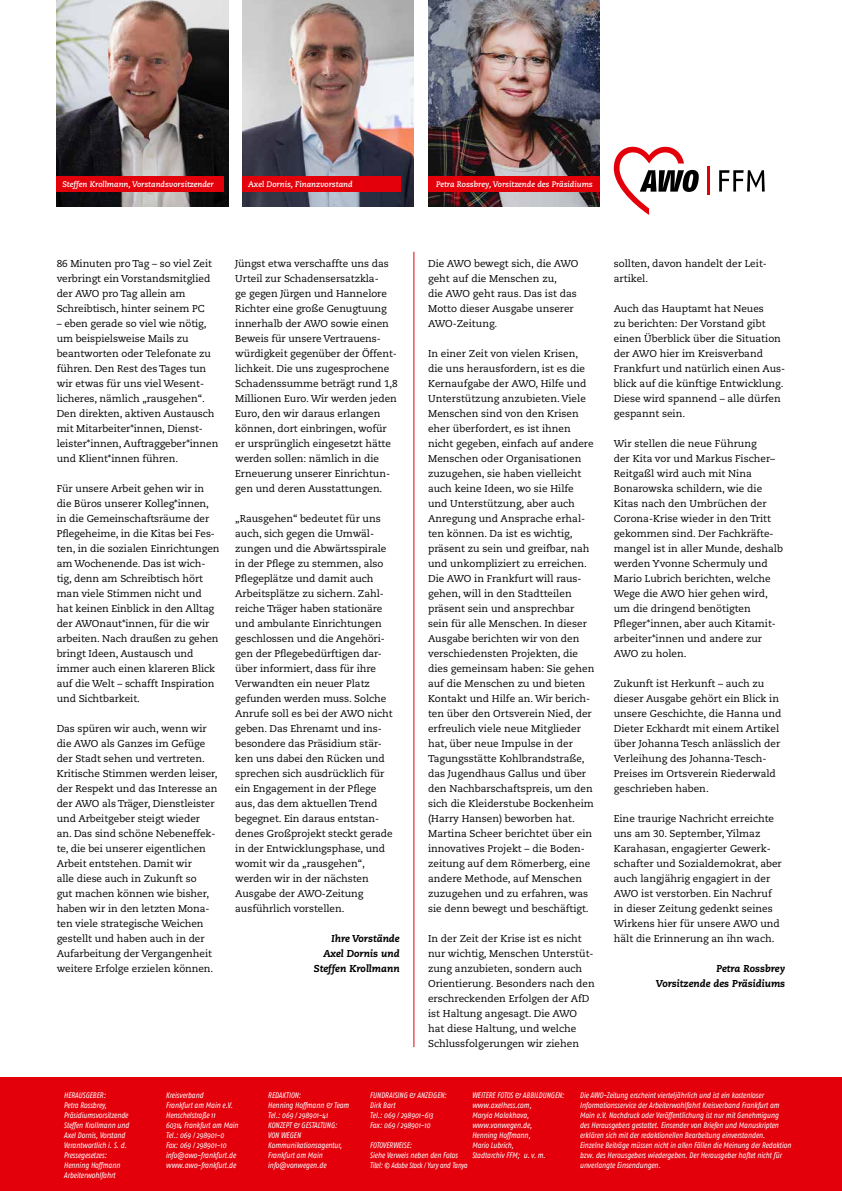
<style>
.page{position:relative;width:842px;height:1191px;background:#fff}
.page>*{position:absolute;margin:0;border:0;box-sizing:border-box;transform-origin:0 0}
.t1{font:10px/15px "Caecilia LT Pro 55 Roman";letter-spacing:-.005em;color:#000}
.t2{font:italic 800 10px/15px "Caecilia LT Pro 86";color:#000;text-align:right}
.t3{font:italic 8px/10px "AWO Fago Cond";color:#fff}
.t4{font:italic 700 8px "Caecilia LT Pro 76";letter-spacing:-.005em;color:#fff}
.t5{font:italic 7.8px "AWO Fago Cond";letter-spacing:-.015em;color:#fff;scale:.95 1}
.s1{font-size:8px}
</style>
<div class="page">
<img style="left:242px;top:0;width:172px;height:207px">
<img style="left:57px;top:0;width:171px;height:207px">
<div style="left:57px;top:176px;width:167px;height:16px;background:#e3000b"></div>
<div style="left:242px;top:176px;width:159px;height:16px;background:#e3000b"></div>
<img style="left:428px;top:0;width:172px;height:207px">
<div style="left:428px;top:176px;width:172px;height:15px;background:#e3000b"></div>
<svg style="left:614px;top:147px;width:85px;height:68px"></svg>
<hr style="left:707px;top:166px;width:2px;height:29px;background:#e3000b">
<svg style="left:719px;top:170px;width:46px;height:21px"></svg>
<hr style="left:413px;top:252px;width:1px;height:795px;background:#e3000b">
<div style="left:0;top:1077px;width:842px;height:114px;background:#e3000b"></div>
<p class="t4" style="left:62px;top:179px;width:153px">Steffen Krollmann, Vorstandsvorsitzender</p>
<p class="t4" style="left:248px;top:179px;width:106px">Axel Dornis, Finanzvorstand</p>
<p class="t4" style="left:436px;top:179px;width:158px">Petra Rossbrey, Vorsitzende des Präsidiums</p>
<p class="t1" style="left:57px;top:256px;width:157px">86 Minuten pro Tag – so viel Zeit verbringt ein Vorstandsmitglied der AWO pro Tag allein am<br>Schreibtisch, hinter seinem PC</p>
<p class="t1" style="left:57px;top:316px;width:163px">– eben gerade so viel wie nötig, um beispielsweise Mails zu beantworten oder Telefonate zu führen. Den Rest des Tages tun wir etwas für uns viel Wesent&shy;licheres, nämlich „rausgehen“.<br>Den direkten, aktiven Austausch mit Mitarbeiter*innen, Dienst&shy;leister*innen, Auftraggeber*innen und Klient*innen führen.</p>
<p class="t1" style="left:57px;top:481px;width:164px">Für unsere Arbeit gehen wir in die Büros unserer Kolleg*innen, in die Gemeinschaftsräume der<br>Pflegeheime, in die Kitas bei Fes&shy;ten, in die sozialen Einrichtungen am Wochenende. Das ist wich&shy;tig, denn am Schreibtisch hört man viele Stimmen nicht und hat keinen Einblick in den Alltag der AWOnaut*innen, für die wir arbeiten. Nach draußen zu gehen bringt Ideen, Austausch und immer auch einen klareren Blick auf die Welt – schafft Inspiration und Sichtbarkeit.</p>
<p class="t1" style="left:57px;top:721px;width:162px">Das spüren wir auch, wenn wir die AWO als Ganzes im Gefüge der Stadt sehen und vertreten.<br>Kritische Stimmen werden leiser, der Respekt und das Interesse an der AWO als Träger, Dienstleister und Arbeitgeber steigt wieder an. Das sind schöne Nebeneffek&shy;te, die bei unserer eigentlichen<br>Arbeit entstehen. Damit wir<br>alle diese auch in Zukunft so<br>gut machen können wie bisher, haben wir in den letzten Mona&shy;ten viele strategische Weichen gestellt und haben auch in der<br>Aufarbeitung der Vergangenheit weitere Erfolge erzielen können.</p>
<p class="t1" style="left:235px;top:256px;width:164px">Jüngst etwa verschaffte uns das<br>Urteil zur Schadensersatzkla-<br>ge gegen Jürgen und Hannelore<br>Richter eine große Genugtuung innerhalb der AWO sowie einen<br>Beweis für unsere Vertrauens&shy;würdigkeit gegenüber der Öffent&shy;lichkeit. Die uns zugesprochene<br>Schadenssumme beträgt rund 1,8<br>Millionen Euro. Wir werden jeden<br>Euro, den wir daraus erlangen können, dort einbringen, wofür er ursprünglich eingesetzt hätte werden sollen: nämlich in die<br>Erneuerung unserer Einrichtun&shy;gen und deren Ausstattungen.</p>
<p class="t1" style="left:235px;top:511px;width:159px">„Rausgehen“ bedeutet für uns auch, sich gegen die Umwäl&shy;zungen und die Abwärtsspirale in der Pflege zu stemmen, also<br>Pflegeplätze und damit auch<br>Arbeitsplätze zu sichern. Zahl&shy;reiche Träger haben stationäre und ambulante Einrichtungen geschlossen und die Angehöri&shy;gen der Pflegebedürftigen dar&shy;über informiert, dass für ihre<br>Verwandten ein neuer Platz gefunden werden muss. Solche<br>Anrufe soll es bei der AWO nicht geben. Das Ehrenamt und ins&shy;besondere das Präsidium stär&shy;ken uns dabei den Rücken und sprechen sich ausdrücklich für ein Engagement in der Pflege aus, das dem aktuellen Trend begegnet. Ein daraus entstan&shy;denes Großprojekt steckt gerade in der Entwicklungsphase, und womit wir da „rausgehen“, werden wir in der nächsten<br>Ausgabe der AWO-Zeitung ausführlich vorstellen.</p>
<p class="t2" style="left:314px;top:930px;width:87px">Ihre Vorstände<br>Axel Dornis und<br>Steffen Krollmann</p>
<p class="t1" style="left:428px;top:256px;width:152px">Die AWO bewegt sich, die AWO geht auf die Menschen zu,<br>die AWO geht raus. Das ist das<br>Motto dieser Ausgabe unserer<br>AWO-Zeitung.</p>
<p class="t1" style="left:428px;top:346px;width:168px">In einer Zeit von vielen Krisen, die uns herausfordern, ist es die<br>Kernaufgabe der AWO, Hilfe und<br>Unterstützung anzubieten. Viele<br>Menschen sind von den Krisen eher überfordert, es ist ihnen nicht gegeben, einfach auf andere<br>Menschen oder Organisationen zuzugehen, sie haben vielleicht auch keine Ideen, wo sie Hilfe und Unterstützung, aber auch<br>Anregung und Ansprache erhal&shy;ten können. Da ist es wichtig, präsent zu sein und greifbar, nah und unkompliziert zu erreichen.<br>Die AWO in Frankfurt will raus&shy;gehen, will in den Stadtteilen präsent sein und ansprechbar sein für alle Menschen. In dieser<br>Ausgabe berichten wir von den verschiedensten Projekten, die dies gemeinsam haben: Sie gehen auf die Menschen zu und bieten<br>Kontakt und Hilfe an. Wir berich&shy;ten über den Ortsverein Nied, der erfreulich viele neue Mitglieder hat, über neue Impulse in der<br>Tagungsstätte Kohlbrandstraße, das Jugendhaus Gallus und über den Nachbarschaftspreis, um den sich die Kleiderstube Bockenheim (Harry Hansen) beworben hat.<br>Martina Scheer berichtet über ein innovatives Projekt – die Boden&shy;zeitung auf dem Römerberg, eine andere Methode, auf Menschen zuzugehen und zu erfahren, was sie denn bewegt und beschäftigt.</p>
<p class="t1" style="left:428px;top:931px;width:168px">In der Zeit der Krise ist es nicht nur wichtig, Menschen Unterstüt&shy;zung anzubieten, sondern auch<br>Orientierung. Besonders nach den erschreckenden Erfolgen der AfD ist Haltung angesagt. Die AWO hat diese Haltung, und welche<br>Schlussfolgerungen wir ziehen</p>
<p class="t1" style="left:614px;top:256px;width:153px">sollten, davon handelt der Leit&shy;artikel.</p>
<p class="t1" style="left:614px;top:301px;width:173px">Auch das Hauptamt hat Neues<br>zu berichten: Der Vorstand gibt einen Überblick über die Situation der AWO hier im Kreisverband<br>Frankfurt und natürlich einen Aus&shy;blick auf die künftige Entwicklung.<br>Diese wird spannend – alle dürfen gespannt sein.</p>
<p class="t1" style="left:614px;top:436px;width:171px">Wir stellen die neue Führung<br>der Kita vor und Markus Fischer–<br>Reitgaßl wird auch mit Nina<br>Bonarowska schildern, wie die<br>Kitas nach den Umbrüchen der<br>Corona-Krise wieder in den Tritt gekommen sind. Der Fachkräfte&shy;mangel ist in aller Munde, deshalb werden Yvonne Schermuly und<br>Mario Lubrich berichten, welche<br>Wege die AWO hier gehen wird, um die dringend benötigten<br>Pfleger*innen, aber auch Kitamit&shy;arbeiter*innen und andere zur<br>AWO zu holen.</p>
<p class="t1" style="left:614px;top:676px;width:169px">Zukunft ist Herkunft – auch zu dieser Ausgabe gehört ein Blick in unsere Geschichte, die Hanna und<br>Dieter Eckhardt mit einem Artikel über Johanna Tesch anlässlich der<br>Verleihung des Johanna-Tesch-<br>Preises im Ortsverein Riederwald geschrieben haben.</p>
<p class="t1" style="left:614px;top:811px;width:170px">Eine traurige Nachricht erreichte uns am 30. September, Yilmaz<br>Karahasan, engagierter Gewerk&shy;schafter und Sozialdemokrat, aber auch langjährig engagiert in der<br>AWO ist verstorben. Ein Nachruf in dieser Zeitung gedenkt seines<br>Wirkens hier für unsere AWO und hält die Erinnerung an ihn wach.</p>
<p class="t2" style="left:656px;top:960px;width:131px">Petra Rossbrey<br>Vorsitzende des Präsidiums</p>
<p class="t3" style="left:472px;top:1089px;width:94px">WEITERE FOTOS &amp; ABBILDUNGEN: www.axelhess.com,<br>Maryia Malakhava, www.vonwegen.de,<br>Henning Hoffmann,<br>Mario Lubrich,<br>Stadtarchiv FFM; u. v. m.</p>
<p class="t3" style="left:580px;top:1089px;width:213px">Die AWO-Zeitung erscheint vierteljährlich und ist ein kostenloser Informationsservice der Arbeiterwohlfahrt Kreisverband Frankfurt am Main e.V. Nachdruck oder Veröffentlichung ist nur mit Genehmigung<br>des Herausgebers gestattet. Einsender von Briefen und Manuskripten erklären sich mit der redaktionellen Bearbeitung einverstanden.<br>Einzelne Beiträge müssen nicht in allen Fällen die Meinung der Redaktion bzw. des Herausgebers wiedergeben. Der Herausgeber haftet nicht für unverlangte Einsendungen.</p>
<p class="t3" style="left:64px;top:1089px;width:67px">HERAUSGEBER:<br>Petra Rossbrey,<br>Präsidiumsvorsitzende<br>Steffen Krollmann und<br>Axel Dornis, Vorstand<br>Verantwortlich i. S. d.<br>Pressegesetzes:<br>Henning Hoffmann<br>Arbeiterwohlfahrt</p>
<p class="t3" style="left:166px;top:1089px;width:74px">Kreisverband<br>Frankfurt am Main e.V.<br>Henschelstraße 11<br>60314 Frankfurt am Main<br>Tel.: 069 / 298901-0<br>Fax: 069 / 298901-10 info@awo-frankfurt.de www.awo-frankfurt.de</p>
<p class="t3" style="left:268px;top:1089px;width:83px">REDAKTION:<br>Henning Hoffmann &amp; Team<br>Tel.: 069 / 298901-41<br>KONZEPT &amp; GESTALTUNG:<br>VON WEGEN<br>Kommunikationsagentur,<br>Frankfurt am Main info@vonwegen.de</p>
<p class="t3" style="left:370px;top:1089px;width:78px">FUNDRAISING &amp; ANZEIGEN:<br>Dirk Bart<br>Tel.: 069 / 298901-613<br>Fax: 069 / 298901-10</p>
<p class="t3" style="left:370px;top:1139px;width:89px">FOTOVERWEISE:<br>Siehe Verweis neben den Fotos</p>
<p class="t5" style="left:370px;top:1160px;width:104px"><span class="s1">Titel:</span> © Adobe Stock / Yury and Tanya</p>
</div>
